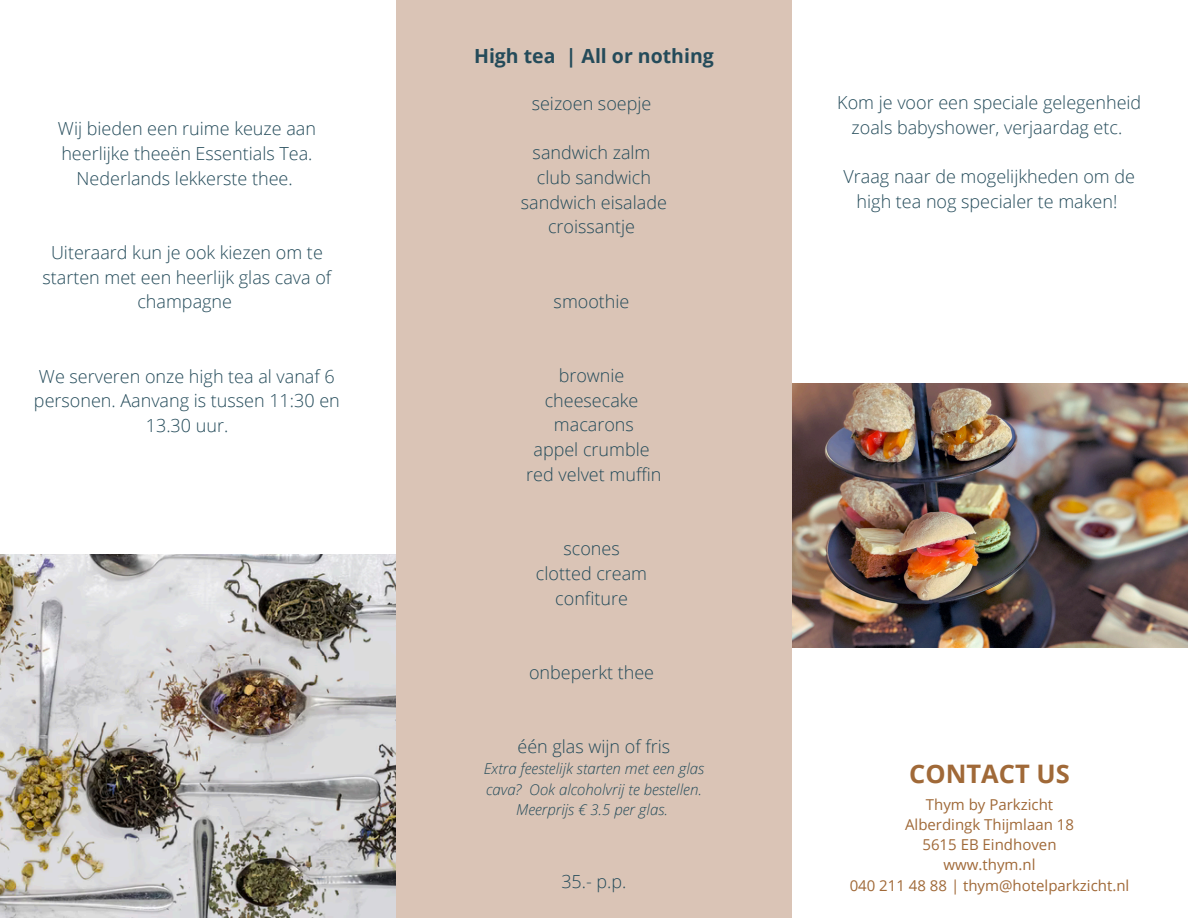
<style>
.page{position:relative;width:1188px;height:918px;background:#fff}
.page>*{position:absolute;margin:0;border:0;box-sizing:border-box;transform-origin:0 0}
.t1{font:700 25.5px "Open Sans";color:#a06938}
.t2{font:700 19.5px "Open Sans";color:#244b5a}
.t3{font:300 18px/24.8px "Open Sans";color:#244b5a;text-align:center}
.t4{font:15px "Open Sans";color:#a06938}
.t5{font:italic 300 15px/20.2px "Open Sans";color:#244b5a;text-align:center}
</style>
<div class="page">
<img style="left:0;top:555px;width:396px;height:363px">
<div style="left:396px;top:0;width:396px;height:918px;background:#dac4b6"></div>
<img style="left:792px;top:383px;width:396px;height:264px">
<p class="t3" style="left:58px;top:116px;width:260px">Wij bieden een ruime keuze aan heerlijke theeën Essentials Tea.<br>Nederlands lekkerste thee.</p>
<h1 class="t3" style="left:43px;top:240px;width:290px">Uiteraard kun je ook kiezen om te starten met een heerlijk glas cava of champagne</h1>
<p class="t3" style="left:34px;top:363px;width:307px">We serveren onze high tea al vanaf 6 personen. Aanvang is tussen 11:30 en<br>13.30 uur.</p>
<h3 class="t2" style="left:474px;top:42px;width:241px">High tea | All or nothing</h3>
<h3 class="t3" style="left:532px;top:90px;width:121px">seizoen soepje</h3>
<h3 class="t3" style="left:521px;top:140px;width:148px">sandwich zalm club sandwich sandwich eisalade croissantje</h3>
<p class="t3" style="left:554px;top:288px;width:77px">smoothie</p>
<h2 class="t3" style="left:526px;top:362px;width:137px">brownie cheesecake macarons<br>appel crumble red velvet muffin</h2>
<h3 class="t3" style="left:536px;top:536px;width:113px">scones clotted cream confiture</h3>
<h3 class="t3" style="left:529px;top:659px;width:126px">onbeperkt thee</h3>
<h3 class="t3" style="left:517px;top:734px;width:154px">één glas wijn of fris</h3>
<h3 class="t5" style="left:484px;top:759px;width:222px">Extra feestelijk starten met een glas cava? Ook alcoholvrij te bestellen.<br>Meerprijs € 3.5 per glas.</h3>
<h3 class="t3" style="left:561px;top:869px;width:67px">35.- p.p.</h3>
<p class="t3" style="left:837px;top:90px;width:306px">Kom je voor een speciale gelegenheid zoals babyshower, verjaardag etc.</p>
<p class="t3" style="left:844px;top:164px;width:293px">Vraag naar de mogelijkheden om de high tea nog specialer te maken!</p>
<h3 class="t1" style="left:909px;top:756px;width:162px">CONTACT US</h3>
<p class="t4" style="left:926px;top:794px;width:129px">Thym by Parkzicht</p>
<p class="t4" style="left:905px;top:814px;width:170px">Alberdingk Thijmlaan 18</p>
<h3 class="t4" style="left:922px;top:834px;width:136px">5615 EB Eindhoven</h3>
<h3 class="t4" style="left:944px;top:854px;width:93px">www.thym.nl</h3>
<h3 class="t4" style="left:850px;top:875px;width:281px">040 211 48 88 | thym@hotelparkzicht.nl</h3>
</div>
